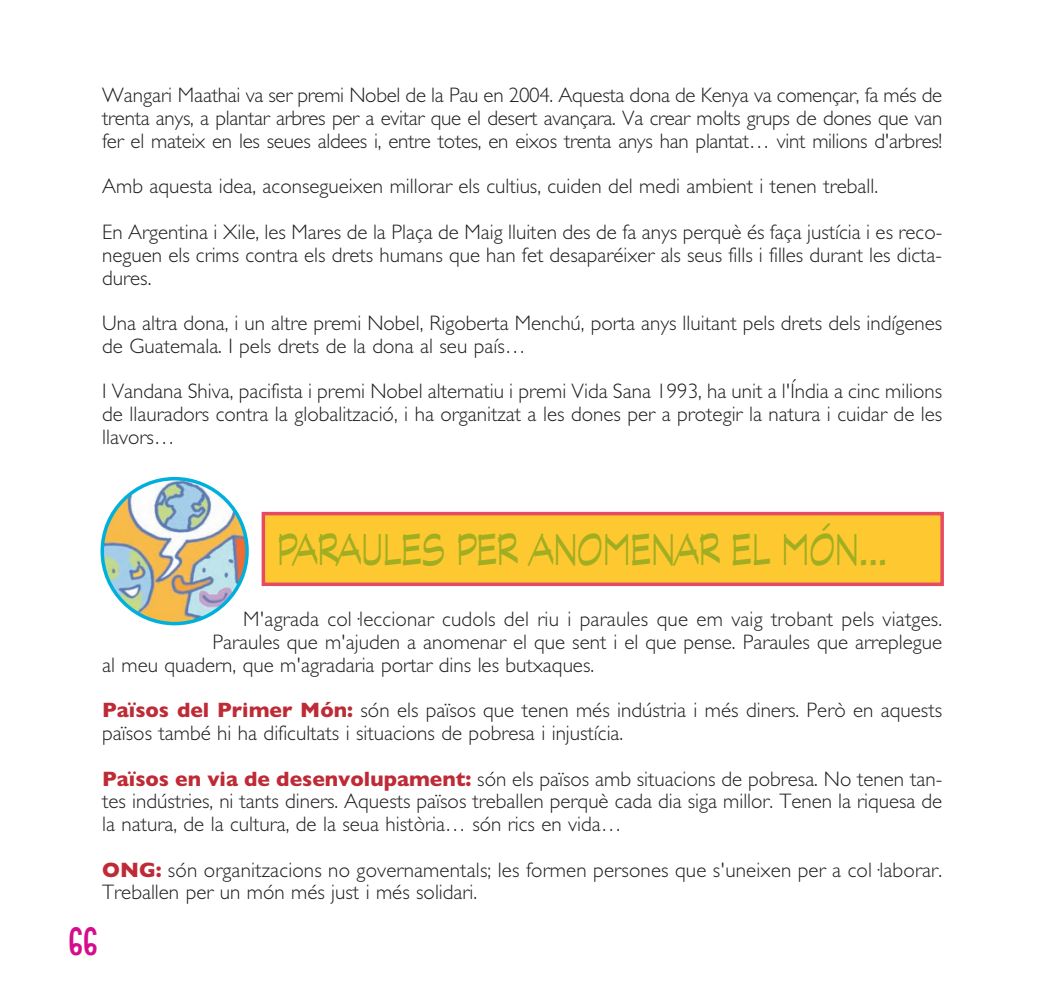
<style>
.page{position:relative;width:1042px;height:993px;background:#fff}
.page>*{position:absolute;margin:0;border:0;box-sizing:border-box;transform-origin:0 0}
.t1{font:49px "Graphite MM 374 310";letter-spacing:-.015em;color:#a1ae22}
.t2{font:35px "Smilage";color:#d40d8c}
.t3{font:300 21px/22.8px "Gill Sans";color:#231f20}
.s1{font-weight:700;color:#be2b36}
</style>
<div class="page">
<img style="left:100px;top:476px;width:149px;height:149px">
<div style="left:263px;top:513px;width:679px;height:71px;background:#fec930"></div>
<div style="left:262px;top:511px;width:682px;height:74px;border:4px solid #e74b63"></div>
<p class="t3" style="left:102px;top:86px;width:841px;text-align:justify">Wangari Maathai va ser premi Nobel de la Pau en 2004. Aquesta dona de Kenya va començar, fa més de trenta anys, a plantar arbres per a evitar que el desert avançara. Va crear molts grups de dones que van fer el mateix en les seues aldees i, entre totes, en eixos trenta anys han plantat… vint milions d'arbres!</p>
<p class="t3" style="left:102px;top:166px;width:842px;line-height:45.5px">Amb aquesta idea, aconsegueixen millorar els cultius, cuiden del medi ambient i tenen treball.<br>En Argentina i Xile, les Mares de la Plaça de Maig lluiten des de fa anys perquè és faça justícia i es reco-</p>
<p class="t3" style="left:102px;top:245px;width:841px">neguen els crims contra els drets humans que han fet desaparéixer als seus fills i filles durant les dicta&shy;dures.</p>
<p class="t3" style="left:102px;top:314px;width:841px">Una altra dona, i un altre premi Nobel, Rigoberta Menchú, porta anys lluitant pels drets dels indígenes de Guatemala. I pels drets de la dona al seu país…</p>
<p class="t3" style="left:102px;top:382px;width:842px;text-align:justify">I Vandana Shiva, pacifista i premi Nobel alternatiu i premi Vida Sana 1993, ha unit a l'Índia a cinc milions de llauradors contra la globalització, i ha organitzat a les dones per a protegir la natura i cuidar de les llavors…</p>
<h1 class="t1" style="left:277px;top:532px;width:613px">PARAULES PER ANOMENAR EL MÓN...</h1>
<p class="t3" style="left:243px;top:609px;width:700px">M'agrada col·leccionar cudols del riu i paraules que em vaig trobant pels viatges.</p>
<p class="t3" style="left:213px;top:632px;width:731px">Paraules que m'ajuden a anomenar el que sent i el que pense. Paraules que arreplegue</p>
<p class="t3" style="left:102px;top:655px;width:493px">al meu quadern, que m'agradaria portar dins les butxaques.</p>
<p class="t3" style="left:102px;top:700px;width:841px"><span class="s1">Països del Primer Món:</span> són els països que tenen més indústria i més diners. Però en aquests països també hi ha dificultats i situacions de pobresa i injustícia.</p>
<p class="t3" style="left:102px;top:769px;width:841px;text-align:justify"><span class="s1">Països en via de desenvolupament:</span> són els països amb situacions de pobresa. No tenen tan&shy;tes indústries, ni tants diners. Aquests països treballen perquè cada dia siga millor. Tenen la riquesa de la natura, de la cultura, de la seua història… són rics en vida…</p>
<p class="t3" style="left:102px;top:860px;width:841px"><span class="s1">ONG:</span> són organitzacions no governamentals; les formen persones que s'uneixen per a col·laborar.<br>Treballen per un món més just i més solidari.</p>
<h2 class="t2" style="left:69px;top:926px;width:29px">66</h2>
</div>
